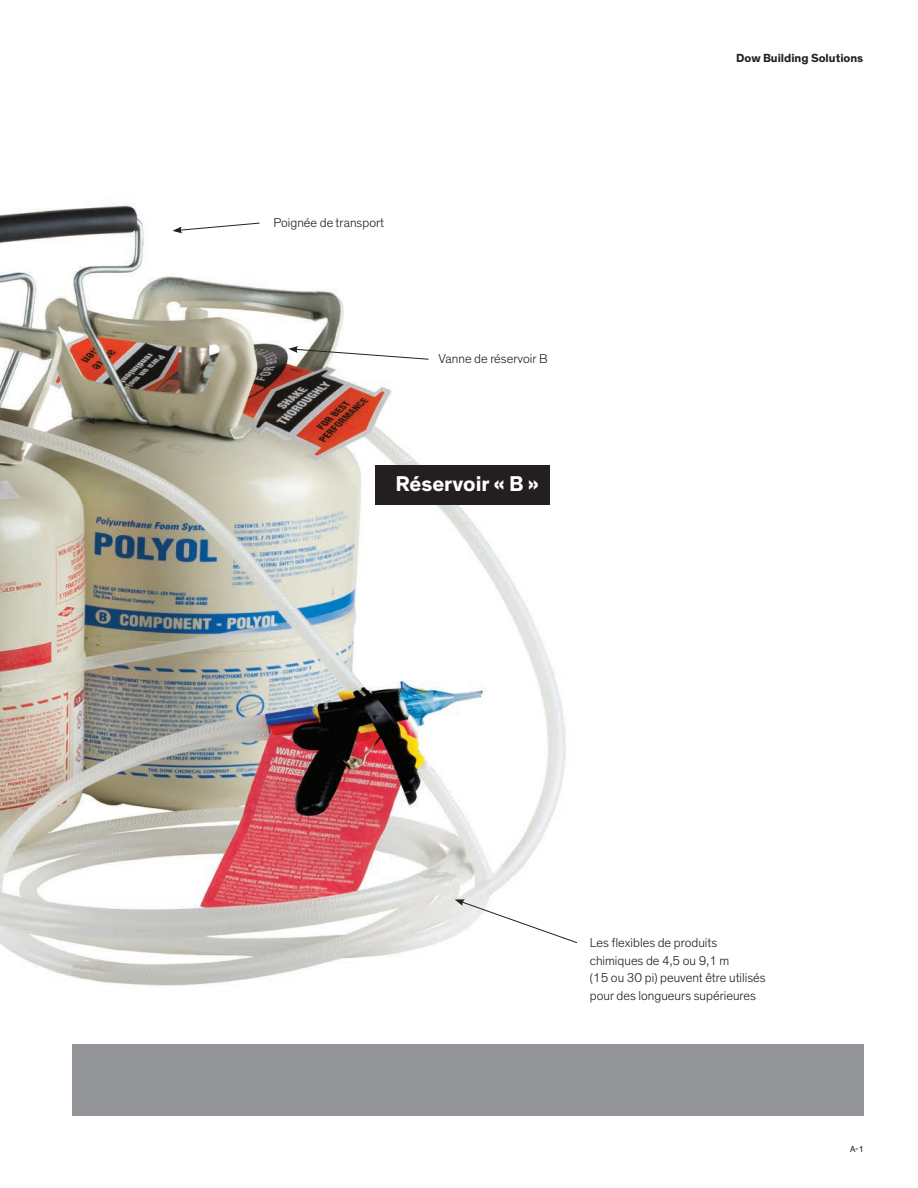
<style>
.page{position:relative;width:918px;height:1188px;background:#fff}
.page>*{position:absolute;margin:0;border:0;box-sizing:border-box;transform-origin:0 0}
.t1{font:700 21.75px "Dow Corporate";color:#fff}
.t2{font:300 13.05px/17.4px "Dow Corporate";color:#231f20}
.t3{font:700 12px "Dow Corporate";color:#231f20}
.t4{font:9px "Dow Corporate";color:#231f20}
</style>
<div class="page">
<img style="left:0;top:203px;width:566px;height:783px">
<svg style="left:288px;top:346px;width:141px;height:14px"></svg>
<svg style="left:455px;top:899px;width:122px;height:45px"></svg>
<svg style="left:86px;top:417px;width:28px;height:7px"></svg>
<svg style="left:172px;top:222px;width:88px;height:11px"></svg>
<div style="left:72px;top:1044px;width:792px;height:72px;background:#939598"></div>
<div style="left:375px;top:466px;width:175px;height:39px;background:#231f20"></div>
<p class="t2" style="left:273px;top:214px;width:112px">Poignée de transport</p>
<p class="t2" style="left:439px;top:350px;width:110px">Vanne de réservoir B</p>
<h1 class="t1" style="left:395px;top:471px;width:145px">Réservoir « B »</h1>
<p class="t3" style="left:736px;top:51px;width:129px">Dow Building Solutions</p>
<p class="t2" style="left:590px;top:934px;width:177px">Les flexibles de produits chimiques de 4,5 ou 9,1 m<br>(15 ou 30 pi) peuvent être utilisés pour des longueurs supérieures</p>
<p class="t4" style="left:850px;top:1144px;width:15px">A-1</p>
</div>
